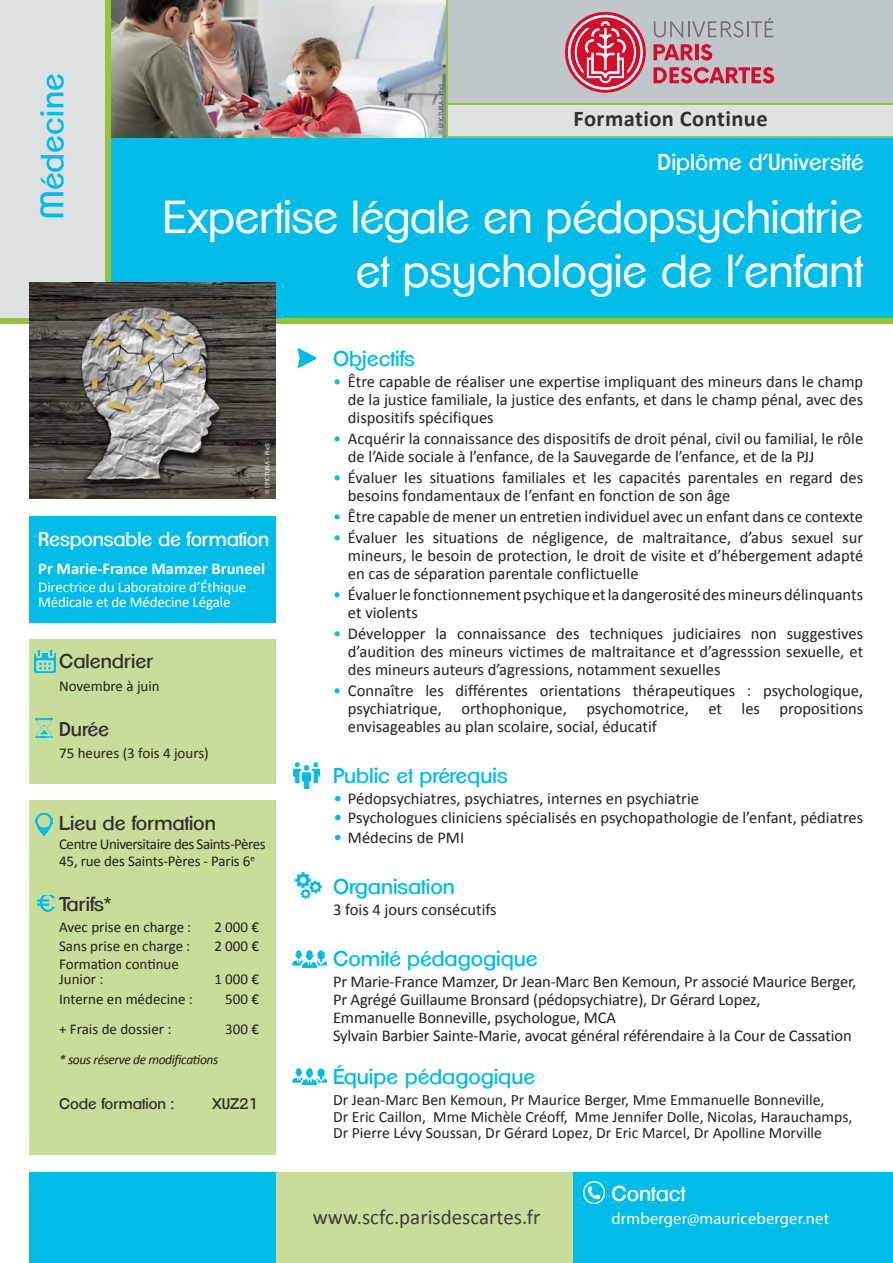
<style>
.page{position:relative;width:893px;height:1263px;background:#fff}
.page>*{position:absolute;margin:0;border:0;box-sizing:border-box;transform-origin:0 0}
.t1{font:45px "Clemente P Dag";letter-spacing:-.005em;color:#fff}
.t2{font:31.5px "Clemente P Dai";letter-spacing:.01em;color:#02bce8}
.t3{font:22.5px "Clemente P Dai";color:#fff}
.t4{font:700 22.5px "Calibri";letter-spacing:.02em;color:#312f30}
.t5{font:21px "Clemente P Dai";color:#02bce8}
.t6{font:21px "Calibri";color:#3e3e3f}
.t7{font:21px "Clemente P Dai";color:#fff}
.t8{font:19.5px "Clemente P Dai";color:#312f30}
.t9{font:19.5px "Clemente P Dai";letter-spacing:-.01em;color:#fff}
.t10{font:16.5px/18px "Calibri";color:#231f20;text-align:justify}
.t11{font:700 16.5px "Calibri";color:#fff}
.t12{font:16.5px "Myriad Pro";letter-spacing:.01em;color:#fff}
.t13{font:15.75px "Calibri";color:#231f20}
.t14{font:15px "Calibri";color:#231f20}
.t15{font:15px "Calibri";letter-spacing:-.01em;color:#fff}
.t16{font:15px "Calibri";letter-spacing:-.03em;color:#231f20}
.t17{font:15px "Clemente P Dai";color:#312f30}
.t18{font:italic 13.5px "Calibri";letter-spacing:-.03em;color:#231f20}
.t19{font:6.45px "Myriad Pro";color:#3e3e3f}
.t20{font:6.45px "Myriad Pro";color:#fff}
.s1{color:#02bce8}
.s2{font-family:"Now";color:#02bce8}
</style>
<div class="page">
<div style="left:0;top:0;width:105px;height:319px;background:#dee1e2"></div>
<div style="left:111px;top:136px;width:782px;height:184px;background:#02bce8"></div>
<div style="left:29px;top:516px;width:246px;height:106px;background:#02bce8"></div>
<div style="left:0;top:318px;width:893px;height:6px;background:#98c33c"></div>
<div style="left:29px;top:639px;width:246px;height:144px;background:#c8dd99"></div>
<div style="left:29px;top:800px;width:246px;height:354px;background:#c8dd99"></div>
<div style="left:275px;top:1172px;width:298px;height:91px;background:#c8dd99"></div>
<img style="left:111px;top:0;width:335px;height:137px">
<div style="left:573px;top:1172px;width:320px;height:91px;background:#02bce8"></div>
<img style="left:35px;top:651px;width:21px;height:22px">
<img style="left:584px;top:1182px;width:21px;height:21px">
<img style="left:36px;top:719px;width:16px;height:19px">
<img style="left:293px;top:1068px;width:34px;height:17px">
<img style="left:293px;top:951px;width:34px;height:16px">
<img style="left:36px;top:813px;width:17px;height:23px">
<img style="left:293px;top:763px;width:26px;height:25px">
<img style="left:37px;top:895px;width:17px;height:17px">
<img style="left:295px;top:873px;width:26px;height:25px">
<img style="left:297px;top:348px;width:20px;height:20px">
<div style="left:447px;top:99px;width:446px;height:38px;background:#dee1e2"></div>
<div style="left:448px;top:0;width:445px;height:104px;background:#c0c7ca"></div>
<svg style="left:654px;top:44px;width:39px;height:16px"></svg>
<hr style="left:695px;top:44px;width:4px;height:16px;background:#d30d2b">
<svg style="left:701px;top:44px;width:11px;height:16px"></svg>
<svg style="left:654px;top:67px;width:120px;height:16px"></svg>
<svg style="left:565px;top:12px;width:81px;height:81px"></svg>
<svg style="left:568px;top:15px;width:75px;height:75px;background:#dc6578"></svg>
<svg style="left:654px;top:18px;width:119px;height:19px"></svg>
<hr style="left:447px;top:103px;width:446px;height:1px;background:#98c33c">
<hr style="left:446px;top:136px;width:447px;height:1px;background:#98c33c">
<hr style="left:446px;top:0;width:2px;height:137px;background:#98c33c">
<div style="left:29px;top:1172px;width:246px;height:91px;background:#02bce8"></div>
<div style="left:105px;top:0;width:6px;height:285px;background:#98c33c"></div>
<img style="left:29px;top:283px;width:246px;height:215px">
<p class="t2" style="left:34px;top:219px;width:147px;rotate:-90deg">Médecine</p>
<p class="t19" style="left:437px;top:134px;width:51px;rotate:-90deg">© EPICTURA – Pix5</p>
<p class="t4" style="left:573px;top:104px;width:196px">Formation Continue</p>
<p class="t3" style="left:658px;top:149px;width:207px">Diplôme d’Université</p>
<p class="t1" style="left:163px;top:191px;width:702px">Expertise légale en pédopsychiatrie</p>
<p class="t1" style="left:356px;top:245px;width:509px">et psychologie de l’enfant</p>
<p class="t20" style="left:263px;top:494px;width:51px;rotate:-90deg">© EPICTURA – Pix5</p>
<p class="t9" style="left:38px;top:527px;width:232px">Responsable de formation</p>
<p class="t11" style="left:38px;top:558px;width:228px">Pr Marie-France Mamzer Bruneel</p>
<p class="t15" style="left:38px;top:578px;width:210px">Directrice du Laboratoire d’Éthique</p>
<p class="t15" style="left:38px;top:593px;width:194px">Médicale et de Médecine Légale</p>
<p class="t8" style="left:59px;top:650px;width:96px">Calendrier</p>
<p class="t14" style="left:59px;top:676px;width:102px">Novembre à juin</p>
<p class="t8" style="left:59px;top:717px;width:51px">Durée</p>
<p class="t14" style="left:59px;top:744px;width:151px">75 heures (3 fois 4 jours)</p>
<p class="t8" style="left:59px;top:811px;width:158px">Lieu de formation</p>
<p class="t16" style="left:59px;top:835px;width:208px">Centre Universitaire des Saints-Pères</p>
<p class="t14" style="left:59px;top:851px;width:197px">45, rue des Saints-Pères - Paris 6<sup>e</sup></p>
<p class="t8" style="left:59px;top:892px;width:54px">Tarifs*</p>
<p class="t14" style="left:59px;top:917px;width:134px">Avec prise en charge :</p>
<p class="t14" style="left:215px;top:917px;width:46px">2 000 €</p>
<p class="t14" style="left:59px;top:937px;width:133px">Sans prise en charge :</p>
<p class="t14" style="left:215px;top:937px;width:46px">2 000 €</p>
<p class="t14" style="left:59px;top:955px;width:121px">Formation continue</p>
<p class="t14" style="left:59px;top:970px;width:46px">Junior :</p>
<p class="t14" style="left:215px;top:970px;width:46px">1 000 €</p>
<p class="t14" style="left:59px;top:989px;width:135px">Interne en médecine :</p>
<p class="t14" style="left:225px;top:989px;width:35px">500 €</p>
<p class="t14" style="left:59px;top:1019px;width:114px">+ Frais de dossier :</p>
<p class="t14" style="left:225px;top:1019px;width:35px">300 €</p>
<p class="t18" style="left:59px;top:1050px;width:161px">* sous réserve de modifications</p>
<p class="t17" style="left:59px;top:1095px;width:116px">Code formation :</p>
<p class="t17" style="left:212px;top:1095px;width:48px">XUZ21</p>
<p class="t5" style="left:333px;top:346px;width:83px">Objectifs</p>
<p class="t10" style="left:348px;top:372px;width:517px;text-indent:-15px"><span class="s1">•</span> Être capable de réaliser une expertise impliquant des mineurs dans le champ de la justice familiale, la justice des enfants, et dans le champ pénal, avec des dispositifs spécifiques</p>
<p class="t10" style="left:348px;top:429px;width:517px;text-indent:-15px"><span class="s1">•</span> Acquérir la connaissance des dispositifs de droit pénal, civil ou familial, le rôle de l’Aide sociale à l’enfance, de la Sauvegarde de l’enfance, et de la PJJ</p>
<p class="t10" style="left:348px;top:468px;width:517px;text-indent:-15px"><span class="s1">•</span> Évaluer les situations familiales et les capacités parentales en regard des besoins fondamentaux de l’enfant en fonction de son âge</p>
<p class="t10" style="left:333px;top:507px;width:532px"><span class="s1">•</span> Être capable de mener un entretien individuel avec un enfant dans ce contexte</p>
<p class="t10" style="left:348px;top:528px;width:517px;text-indent:-15px"><span class="s1">•</span> Évaluer les situations de négligence, de maltraitance, d’abus sexuel sur mineurs, le besoin de protection, le droit de visite et d’hébergement adapté en cas de séparation parentale conflictuelle</p>
<p class="t10" style="left:348px;top:585px;width:517px;text-indent:-15px"><span class="s1">•</span> Évaluer le fonctionnement psychique et la dangerosité des mineurs délinquants et violents</p>
<p class="t10" style="left:348px;top:624px;width:517px;text-indent:-15px"><span class="s1">•</span> Développer la connaissance des techniques judiciaires non suggestives d’audition des mineurs victimes de maltraitance et d’agresssion sexuelle, et des mineurs auteurs d’agressions, notamment sexuelles</p>
<p class="t10" style="left:348px;top:681px;width:517px;text-indent:-15px"><span class="s1">•</span> Connaître les différentes orientations thérapeutiques : psychologique, psychiatrique, orthophonique, psychomotrice, et les propositions envisageables au plan scolaire, social, éducatif</p>
<p class="t5" style="left:333px;top:763px;width:176px">Public et prérequis</p>
<p class="t10" style="left:333px;top:789px;width:367px"><span class="s2">•</span> Pédopsychiatres, psychiatres, internes en psychiatrie</p>
<p class="t10" style="left:333px;top:809px;width:532px"><span class="s2">•</span> Psychologues cliniciens spécialisés en psychopathologie de l’enfant, pédiatres</p>
<p class="t10" style="left:333px;top:828px;width:133px"><span class="s2">•</span> Médecins de PMI</p>
<p class="t5" style="left:333px;top:874px;width:123px">Organisation</p>
<p class="t10" style="left:333px;top:900px;width:165px">3 fois 4 jours consécutifs</p>
<p class="t5" style="left:333px;top:946px;width:206px">Comité pédagogique</p>
<p class="t10" style="left:333px;top:972px;width:525px">Pr Marie-France Mamzer, Dr Jean-Marc Ben Kemoun, Pr associé Maurice Berger,</p>
<p class="t10" style="left:333px;top:990px;width:429px">Pr Agrégé Guillaume Bronsard (pédopsychiatre), Dr Gérard Lopez,</p>
<p class="t10" style="left:333px;top:1008px;width:284px">Emmanuelle Bonneville, psychologue, MCA</p>
<p class="t10" style="left:333px;top:1026px;width:520px">Sylvain Barbier Sainte-Marie, avocat général référendaire à la Cour de Cassation</p>
<p class="t5" style="left:333px;top:1064px;width:204px">Équipe pédagogique</p>
<p class="t13" style="left:333px;top:1090px;width:493px">Dr Jean-Marc Ben Kemoun, Pr Maurice Berger, Mme Emmanuelle Bonneville,</p>
<p class="t13" style="left:333px;top:1106px;width:521px">Dr Eric Caillon, Mme Michèle Créoff, Mme Jennifer Dolle, Nicolas, Harauchamps,</p>
<p class="t13" style="left:333px;top:1123px;width:490px">Dr Pierre Lévy Soussan, Dr Gérard Lopez, Dr Eric Marcel, Dr Apolline Morville</p>
<p class="t6" style="left:313px;top:1204px;width:229px">www.scfc.parisdescartes.fr</p>
<p class="t7" style="left:611px;top:1181px;width:75px">Contact</p>
<p class="t12" style="left:611px;top:1208px;width:219px">drmberger@mauriceberger.net</p>
</div>
